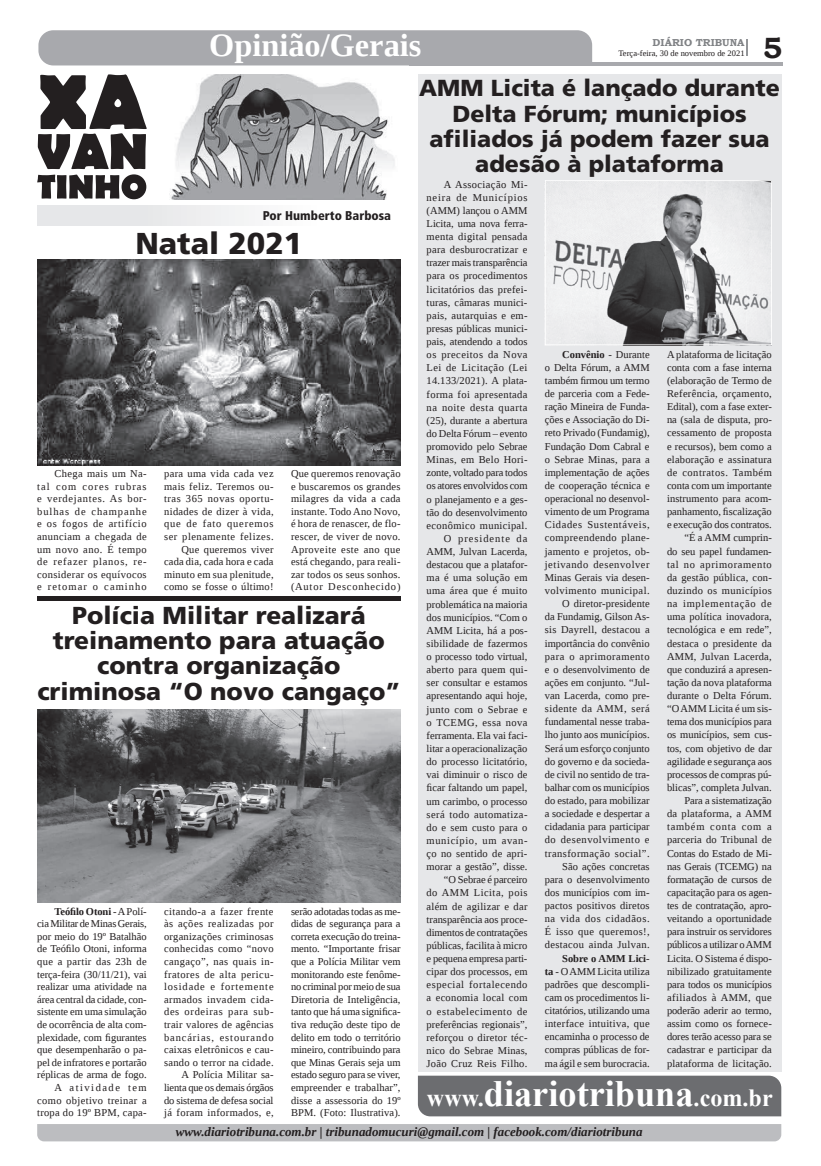
<style>
.page{position:relative;width:821px;height:1166px;background:#fff}
.page>*{position:absolute;margin:0;border:0;box-sizing:border-box;transform-origin:0 0}
.t1{font:700 37.1px "Times New Roman";color:#fff}
.t2{font:700 32.38px "Liberation Serif";color:#fff}
.t3{font:900 30.19px "Frutiger LT Std";color:#231f20}
.t4{font:700 29.31px "Bookman Old Style";color:#231f20}
.t5{font:900 24.5px/25.4px "Frutiger LT Std";color:#231f20;text-align:center}
.t6{font:900 23.19px/25.4px "Frutiger LT Std";color:#231f20;text-align:center}
.t7{font:italic 700 12.95px "Liberation Serif";color:#231f20}
.t8{font:900 condensed 12.69px "Frutiger LT Std";color:#231f20}
.t9{font:10.5px/13.1px "Liberation Serif";letter-spacing:.005em;color:#231f20;text-align:right}
.t10{font:10.5px/12.6px "Liberation Serif";letter-spacing:.03em;color:#231f20;text-align:right}
.t11{font:10.5px/12.6px "Liberation Serif";letter-spacing:.035em;color:#231f20;text-align:right}
.t12{font:700 10.06px "Bookman Old Style";color:#808285}
.t13{font:8.4px "Liberation Serif";color:#231f20}
.s1{font-weight:700}
.s2{font-size:24.68px}
</style>
<div class="page">
<hr style="left:409px;top:62px;width:374px;height:3px;background:#a8a9ad">
<div style="left:38px;top:30px;width:554px;height:35px;background:#a8a9ad"></div>
<svg style="left:747px;top:39px;width:1px;height:17px"></svg>
<div style="left:37px;top:1124px;width:744px;height:17px;background:#bcbdc0"></div>
<div style="left:418px;top:1075px;width:363px;height:41px;background:#6c6d70"></div>
<div style="left:418px;top:74px;width:363px;height:998px;background:#e6e7e9"></div>
<div style="left:37px;top:206px;width:364px;height:19px;background:linear-gradient(to right,#e0e2e4,#fff)"></div>
<svg style="left:37px;top:74px;width:110px;height:125px"></svg>
<img style="left:169px;top:74px;width:226px;height:125px">
<svg style="left:545px;top:180px;width:227px;height:165px"></svg>
<img style="left:37px;top:260px;width:364px;height:205px">
<div style="left:37px;top:596px;width:363px;height:5px;background:#231f20"></div>
<img style="left:37px;top:710px;width:364px;height:192px">
<h2 class="t2" style="left:209px;top:24px;width:214px">Opinião/Gerais</h2>
<p class="t12" style="left:653px;top:35px;width:93px">DIÁRIO TRIBUNA</p>
<p class="t13" style="left:618px;top:48px;width:128px">Terça-feira, 30 de novembro de 2021</p>
<h3 class="t4" style="left:763px;top:27px;width:21px">5</h3>
<p class="t8" style="left:263px;top:208px;width:130px">Por Humberto Barbosa</p>
<h3 class="t3" style="left:135px;top:225px;width:168px">Natal 2021</h3>
<p class="t9" style="left:37px;top:467px;width:111px;line-height:12.6px;text-align:justify;text-indent:17px">Chega mais um Na&shy;tal com cores rubras e verdejantes. As bor&shy;bulhas de champanhe e os fogos de artifício anunciam a chegada de um novo ano. É tempo de refazer planos, re&shy;considerar os equívocos e retomar o caminho</p>
<p class="t11" style="left:164px;top:467px;width:111px">para uma vida cada vez mais feliz. Teremos ou&shy;tras 365 novas oportu&shy;nidades de dizer à vida, que de fato queremos ser plenamente felizes.<br>Que queremos viver cada dia, cada hora e cada minuto em sua plenitude, como se fosse o último!</p>
<p class="t9" style="left:291px;top:467px;width:111px;line-height:12.6px;text-align:justify">Que queremos renovação e buscaremos os grandes milagres da vida a cada instante. Todo Ano Novo, é hora de renascer, de flo&shy;rescer, de viver de novo.<br>Aproveite este ano que está chegando, para reali&shy;zar todos os seus sonhos. (Autor Desconhecido)</p>
<h3 class="t5" style="left:37px;top:602px;width:364px">Polícia Militar realizará treinamento para atuação contra organização criminosa “O novo cangaço”</h3>
<p class="t9" style="left:37px;top:904px;width:111px;line-height:12.6px"><span class="s1">Teófilo Otoni</span> - A Polí-<br>cia Militar de Minas Gerais, por meio do 19º Batalhão de Teófilo Otoni, informa que a partir das 23h de terça-feira (30/11/21), vai realizar uma atividade na área central da cidade, con&shy;sistente em uma simulação de ocorrência de alta com&shy;plexidade, com figurantes que desempenharão o pa&shy;pel de infratores e portarão réplicas de arma de fogo.<br>A atividade tem como objetivo treinar a tropa do 19º BPM, capa-</p>
<p class="t10" style="left:164px;top:904px;width:111px">citando-a a fazer frente às ações realizadas por organizações criminosas conhecidas como “novo cangaço”, nas quais in&shy;fratores de alta pericu&shy;losidade e fortemente armados invadem cida&shy;des ordeiras para sub&shy;trair valores de agências bancárias, estourando caixas eletrônicos e cau&shy;sando o terror na cidade.<br>A Polícia Militar sa&shy;lienta que os demais órgãos do sistema de defesa social já foram informados, e,</p>
<p class="t9" style="left:291px;top:904px;width:111px;line-height:12.6px;text-align:justify">serão adotadas todas as me&shy;didas de segurança para a correta execução do treina&shy;mento. “Importante frisar que a Polícia Militar vem monitorando este fenôme&shy;no criminal por meio de sua Diretoria de Inteligência, tanto que há uma significa&shy;tiva redução deste tipo de delito em todo o território mineiro, contribuindo para que Minas Gerais seja um estado seguro para se viver, empreender e trabalhar”, disse a assessoria do 19º BPM. (Foto: Ilustrativa).</p>
<h3 class="t6" style="left:419px;top:75px;width:362px">AMM Licita é lançado durante<br>Delta Fórum; municípios afiliados já podem fazer sua adesão à plataforma</h3>
<p class="t9" style="left:427px;top:177px;width:102px">A Associação Mi&shy;neira de Municípios (AMM) lançou o AMM<br>Licita, uma nova ferra&shy;menta digital pensada para desburocratizar e trazer mais transparência para os procedimentos licitatórios das prefei&shy;turas, câmaras munici&shy;pais, autarquias e em&shy;presas públicas munici&shy;pais, atendendo a todos os preceitos da Nova<br>Lei de Licitação (Lei<br>14.133/2021). A plata&shy;forma foi apresentada na noite desta quarta (25), durante a abertura do Delta Fórum – evento promovido pelo Sebrae<br>Minas, em Belo Hori&shy;zonte, voltado para todos os atores envolvidos com o planejamento e a ges&shy;tão do desenvolvimento econômico municipal.<br>O presidente da<br>AMM, Julvan Lacerda, destacou que a platafor&shy;ma é uma solução em uma área que é muito problemática na maioria dos municípios. “Com o<br>AMM Licita, há a pos&shy;sibilidade de fazermos o processo todo virtual, aberto para quem qui&shy;ser consultar e estamos apresentando aqui hoje, junto com o Sebrae e o TCEMG, essa nova ferramenta. Ela vai faci&shy;litar a operacionalização do processo licitatório, vai diminuir o risco de ficar faltando um papel, um carimbo, o processo será todo automatiza&shy;do e sem custo para o município, um avan&shy;ço no sentido de apri&shy;morar a gestão”, disse. “O Sebrae é parceiro<br>do AMM Licita, pois além de agilizar e dar transparência aos proce&shy;dimentos de contratações públicas, facilita à micro e pequena empresa parti&shy;cipar dos processos, em especial fortalecendo a economia local com o estabelecimento de preferências regionais”, reforçou o diretor téc&shy;nico do Sebrae Minas,<br>João Cruz Reis Filho.</p>
<p class="t9" style="left:667px;top:347px;width:106px">A plataforma de licitação conta com a fase interna (elaboração de Termo de<br>Referência, orçamento,<br>Edital), com a fase exter&shy;na (sala de disputa, pro&shy;cessamento de proposta e recursos), bem como a elaboração e assinatura de contratos. Também conta com um importante instrumento para acom&shy;panhamento, fiscalização e execução dos contratos. “É a AMM cumprin-<br>do seu papel fundamen&shy;tal no aprimoramento da gestão pública, con&shy;duzindo os municípios na implementação de uma política inovadora, tecnológica e em rede”, destaca o presidente da<br>AMM, Julvan Lacerda, que conduzirá a apresen&shy;tação da nova plataforma durante o Delta Fórum. “O AMM Licita é um sis&shy;tema dos municípios para os municípios, sem cus&shy;tos, com objetivo de dar agilidade e segurança aos processos de compras pú&shy;blicas”, completa Julvan.<br>Para a sistematização<br>da plataforma, a AMM também conta com a parceria do Tribunal de<br>Contas do Estado de Mi&shy;nas Gerais (TCEMG) na formatação de cursos de capacitação para os agen&shy;tes de contratação, apro&shy;veitando a oportunidade para instruir os servidores públicos a utilizar o AMM<br>Licita. O Sistema é dispo&shy;nibilizado gratuitamente para todos os municípios afiliados à AMM, que poderão aderir ao termo, assim como os fornece&shy;dores terão acesso para se cadastrar e participar da plataforma de licitação.</p>
<p class="t9" style="left:545px;top:347px;width:106px"><span class="s1">Convênio</span> - Durante<br>o Delta Fórum, a AMM também firmou um termo de parceria com a Fede&shy;ração Mineira de Funda&shy;ções e Associação do Di&shy;reto Privado (Fundamig),<br>Fundação Dom Cabral e o Sebrae Minas, para a implementação de ações de cooperação técnica e operacional no desenvol&shy;vimento de um Programa<br>Cidades Sustentáveis, compreendendo plane&shy;jamento e projetos, ob&shy;jetivando desenvolver<br>Minas Gerais via desen&shy;volvimento municipal.<br>O diretor-presidente<br>da Fundamig, Gilson As&shy;sis Dayrell, destacou a importância do convênio para o aprimoramento e o desenvolvimento de ações em conjunto. “Jul&shy;van Lacerda, como pre&shy;sidente da AMM, será fundamental nesse traba&shy;lho junto aos municípios.<br>Será um esforço conjunto do governo e da socieda&shy;de civil no sentido de tra&shy;balhar com os municípios do estado, para mobilizar a sociedade e despertar a cidadania para participar do desenvolvimento e transformação social”.<br>São ações concretas para o desenvolvimento dos municípios com im&shy;pactos positivos diretos na vida dos cidadãos.<br>É isso que queremos!, destacou ainda Julvan.</p>
<p class="t9" style="left:545px;top:951px;width:106px;text-align:justify;text-indent:17px"><span class="s1">Sobre o AMM Lici&shy;ta</span> - O AMM Licita utiliza padrões que descompli&shy;cam os procedimentos li&shy;citatórios, utilizando uma interface intuitiva, que encaminha o processo de compras públicas de for&shy;ma ágil e sem burocracia.</p>
<h1 class="t1" style="left:427px;top:1067px;width:347px"><span class="s2">www.</span>diariotribuna<span class="s2">.com.br</span></h1>
<p class="t7" style="left:176px;top:1123px;width:468px">www.diariotribuna.com.br | tribunadomucuri@gmail.com | facebook.com/diariotribuna</p>
</div>
